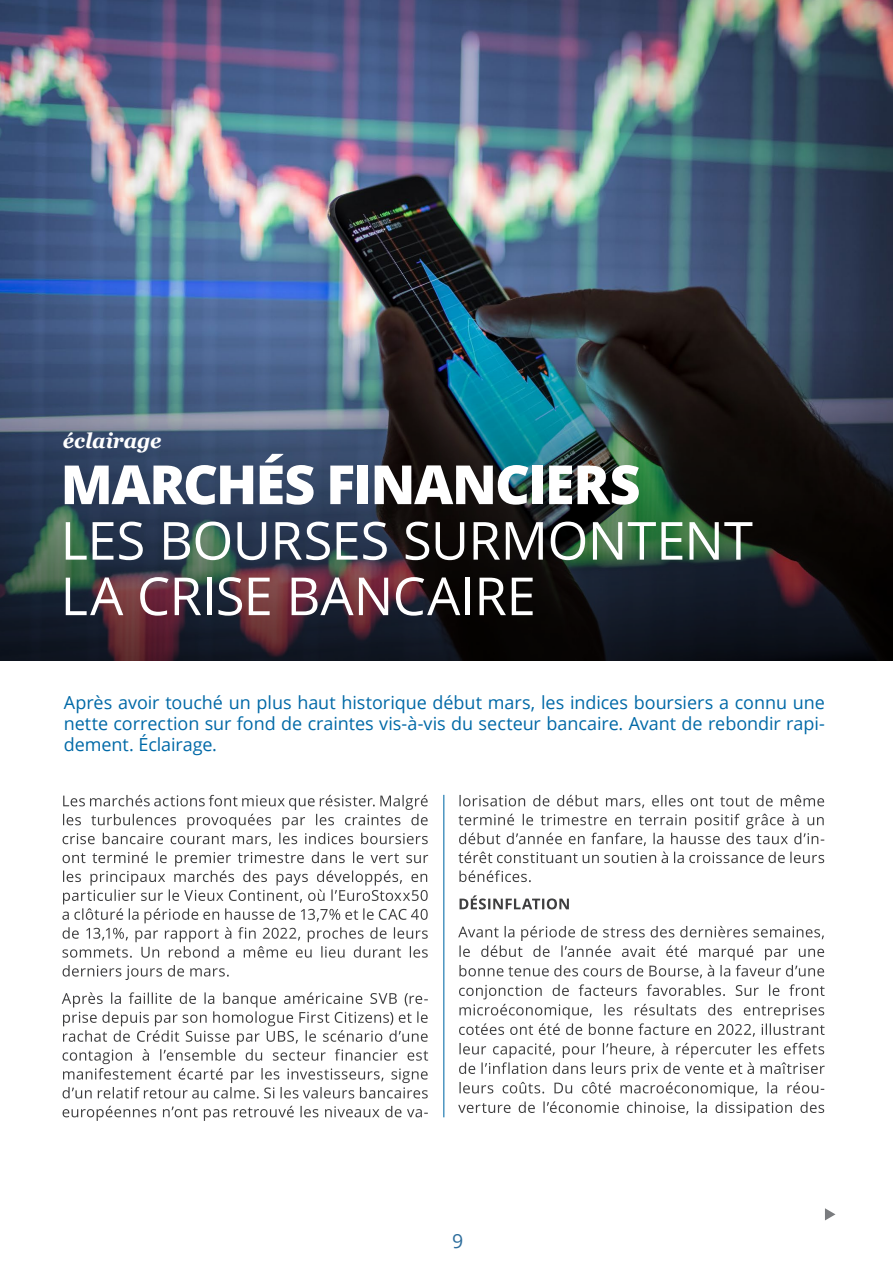
<style>
.page{position:relative;width:893px;height:1263px;background:#fff}
.page>*{position:absolute;margin:0;border:0;box-sizing:border-box;transform-origin:0 0}
.TEXTE_SOMMAIRE{font:800 54px "Open Sans";letter-spacing:-.035em;color:#fff}
.TEXTE_SOMMAIRE-2{font:52.5px/55.5px "Open Sans";letter-spacing:-.01em;color:#fff}
.TEXTE_SOMMAIRE-3{font:italic 700 21px "Georgia";color:#fff}
.t1{font:19.5px "Open Sans";color:#2d6d9c}
.TXT_COURANT{font:18px/21px "Open Sans";letter-spacing:-.005em;color:#0069a7;text-align:justify}
</style>
<div class="page">
<img style="left:0;top:0;width:892px;height:331px">
<img style="left:0;top:331px;width:893px;height:330px">
<svg style="left:825px;top:1208px;width:10px;height:12px"></svg>
<svg style="left:458px;top:1043px;width:367px;height:73px"></svg>
<svg style="left:459px;top:984px;width:366px;height:53px"></svg>
<svg style="left:458px;top:926px;width:366px;height:52px"></svg>
<svg style="left:460px;top:895px;width:109px;height:14px"></svg>
<svg style="left:459px;top:870px;width:72px;height:12px"></svg>
<svg style="left:458px;top:814px;width:366px;height:49px"></svg>
<svg style="left:459px;top:795px;width:365px;height:13px"></svg>
<svg style="left:63px;top:1106px;width:365px;height:15px"></svg>
<svg style="left:62px;top:992px;width:366px;height:106px"></svg>
<svg style="left:63px;top:965px;width:166px;height:15px"></svg>
<svg style="left:62px;top:795px;width:366px;height:163px"></svg>
<hr style="left:443px;top:795px;width:1px;height:322px;background:#0069a7">
<p class="TEXTE_SOMMAIRE-3" style="left:63px;top:425px;width:100px">éclairage</p>
<p class="TEXTE_SOMMAIRE" style="left:61px;top:443px;width:581px">MARCHÉS FINANCIERS</p>
<p class="TEXTE_SOMMAIRE-2" style="left:61px;top:511px;width:694px">LES BOURSES SURMONTENT<br>LA CRISE BANCAIRE</p>
<p class="TXT_COURANT" style="left:64px;top:691px;width:763px">Après avoir touché un plus haut historique début mars, les indices boursiers a connu une nette correction sur fond de craintes vis-à-vis du secteur bancaire. Avant de rebondir rapi&shy;dement. Éclairage.</p>
<p class="t1" style="left:452px;top:1228px;width:13px">9</p>
</div>
